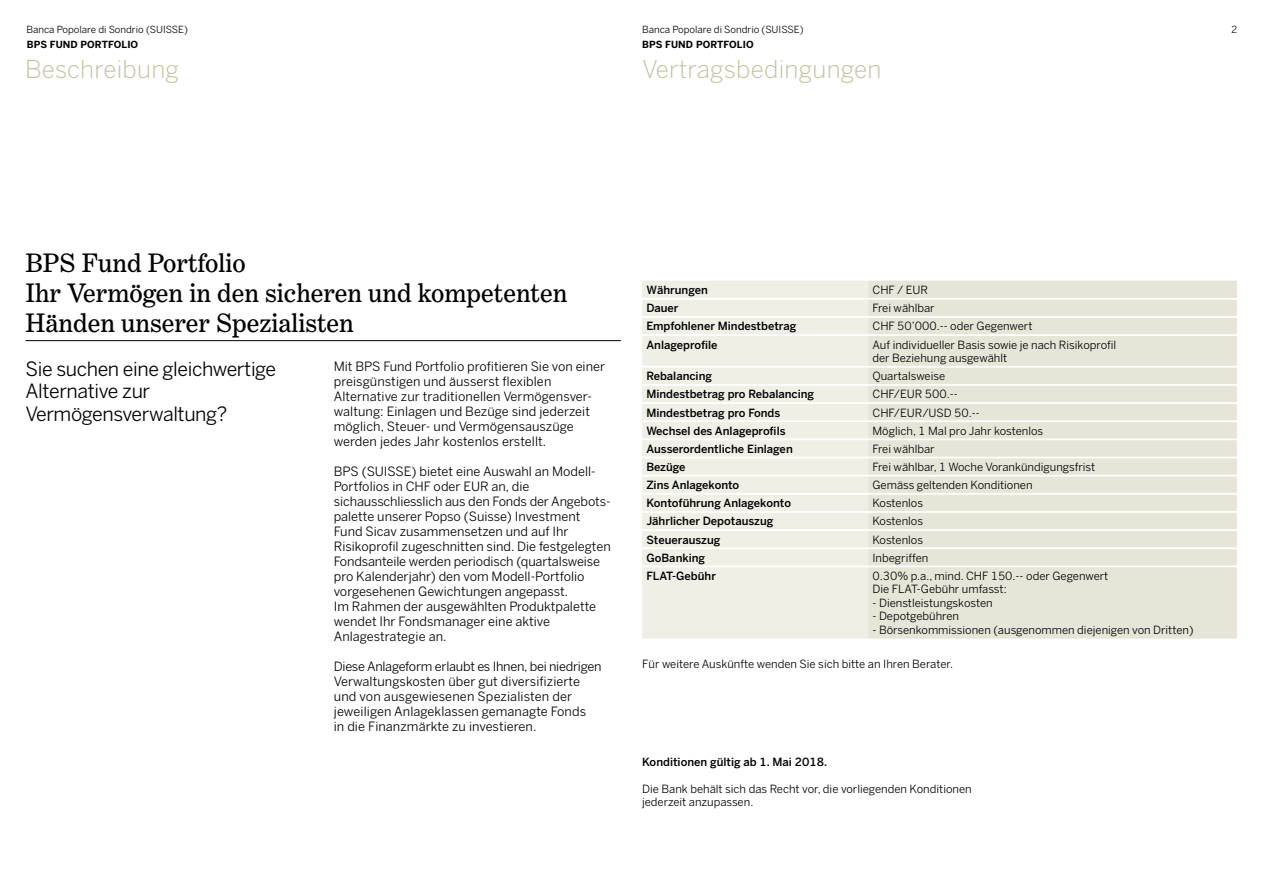
<style>
.page{position:relative;width:1263px;height:893px;background:#fff}
.page>*{position:absolute;margin:0;border:0;box-sizing:border-box;transform-origin:0 0}
.t1{font:27px/30px "Benton Modern Three";color:#000}
.t2{font:300 24.3px "Benton Sans TF";letter-spacing:.01em;color:#c2be9b}
.t3{font:19.5px/22.5px "Benton Sans TF";letter-spacing:-.02em;color:#000}
.t4{font:12.75px/15px "Benton Sans TF";color:#000}
.t5{font:11.25px/13.5px "Benton Sans TF";color:#000}
.t6{font:500 11.25px "Benton Sans TF";color:#000}
.t7{font:9.75px "Benton Sans TF";color:#000}
.t8{font:700 9.75px "Benton Sans TF";letter-spacing:.01em;color:#000}
</style>
<div class="page">
<hr style="left:26px;top:340px;width:595px;height:1px;background:#000">
<div style="left:642px;top:281px;width:226px;height:358px;background:#f0efe6"></div>
<div style="left:868px;top:281px;width:369px;height:358px;background:#e7e5d7"></div>
<hr style="left:642px;top:298px;width:226px;height:2px;background:#fff">
<hr style="left:868px;top:298px;width:369px;height:2px;background:#fff">
<hr style="left:642px;top:316px;width:226px;height:2px;background:#fff">
<hr style="left:868px;top:316px;width:369px;height:2px;background:#fff">
<hr style="left:642px;top:334px;width:226px;height:2px;background:#fff">
<hr style="left:868px;top:334px;width:369px;height:2px;background:#fff">
<hr style="left:642px;top:366px;width:226px;height:2px;background:#fff">
<hr style="left:868px;top:366px;width:369px;height:2px;background:#fff">
<hr style="left:642px;top:384px;width:226px;height:2px;background:#fff">
<hr style="left:868px;top:384px;width:369px;height:2px;background:#fff">
<hr style="left:642px;top:402px;width:226px;height:2px;background:#fff">
<hr style="left:868px;top:402px;width:369px;height:2px;background:#fff">
<hr style="left:642px;top:420px;width:226px;height:2px;background:#fff">
<hr style="left:868px;top:420px;width:369px;height:2px;background:#fff">
<hr style="left:642px;top:438px;width:226px;height:2px;background:#fff">
<hr style="left:868px;top:438px;width:369px;height:2px;background:#fff">
<hr style="left:642px;top:457px;width:226px;height:1px;background:#fff">
<hr style="left:868px;top:457px;width:369px;height:1px;background:#fff">
<hr style="left:642px;top:475px;width:226px;height:2px;background:#fff">
<hr style="left:868px;top:475px;width:369px;height:2px;background:#fff">
<hr style="left:642px;top:493px;width:226px;height:2px;background:#fff">
<hr style="left:868px;top:493px;width:369px;height:2px;background:#fff">
<hr style="left:642px;top:511px;width:226px;height:2px;background:#fff">
<hr style="left:868px;top:511px;width:369px;height:2px;background:#fff">
<hr style="left:642px;top:529px;width:226px;height:2px;background:#fff">
<hr style="left:868px;top:529px;width:369px;height:2px;background:#fff">
<hr style="left:642px;top:547px;width:226px;height:2px;background:#fff">
<hr style="left:868px;top:547px;width:369px;height:2px;background:#fff">
<hr style="left:642px;top:565px;width:226px;height:2px;background:#fff">
<hr style="left:868px;top:565px;width:369px;height:2px;background:#fff">
<p class="t7" style="left:642px;top:24px;width:163px">Banca Popolare di Sondrio (SUISSE)</p>
<p class="t8" style="left:642px;top:39px;width:113px">BPS FUND PORTFOLIO</p>
<h2 class="t2" style="left:642px;top:55px;width:241px">Vertragsbedingungen</h2>
<p class="t7" style="left:27px;top:24px;width:163px">Banca Popolare di Sondrio (SUISSE)</p>
<p class="t7" style="left:1231px;top:24px;width:8px">2</p>
<p class="t8" style="left:27px;top:39px;width:113px">BPS FUND PORTFOLIO</p>
<h2 class="t2" style="left:25px;top:55px;width:156px">Beschreibung</h2>
<h1 class="t1" style="left:26px;top:248px;width:543px">BPS Fund Portfolio<br>Ihr Vermögen in den sicheren und kompetenten<br>Händen unserer Spezialisten</h1>
<h3 class="t3" style="left:26px;top:358px;width:252px">Sie suchen eine gleichwertige<br>Alternative zur<br>Vermögensverwaltung?</h3>
<p class="t4" style="left:334px;top:359px;width:273px">Mit BPS Fund Portfolio profitieren Sie von einer preisgünstigen und äusserst flexiblen Alternative zur traditionellen Vermögensver&shy;waltung: Einlagen und Bezüge sind jederzeit möglich, Steuer- und Vermögensauszüge werden jedes Jahr kostenlos erstellt.</p>
<p class="t4" style="left:334px;top:464px;width:278px">BPS (SUISSE) bietet eine Auswahl an Modell-Portfolios in CHF oder EUR an, die sichausschliesslich aus den Fonds der Angebots&shy;palette unserer Popso (Suisse) Investment Fund Sicav zusammensetzen und auf Ihr Risikoprofil zugeschnitten sind. Die festgelegten Fondsanteile werden periodisch (quartalsweise pro Kalenderjahr) den vom Modell-Portfolio vorgesehenen Gewichtungen angepasst.<br>Im Rahmen der ausgewählten Produktpalette wendet Ihr Fondsmanager eine aktive Anlagestrategie an.</p>
<p class="t4" style="left:334px;top:659px;width:269px">Diese Anlageform erlaubt es Ihnen, bei niedrigen Verwaltungskosten über gut diversifizierte und von ausgewiesenen Spezialisten der jeweiligen Anlageklassen gemanagte Fonds<br>in die Finanzmärkte zu investieren.</p>
<p class="t6" style="left:646px;top:283px;width:63px">Währungen</p>
<p class="t5" style="left:872px;top:283px;width:57px">CHF / EUR</p>
<p class="t6" style="left:646px;top:302px;width:34px">Dauer</p>
<p class="t5" style="left:872px;top:302px;width:64px">Frei wählbar</p>
<p class="t6" style="left:646px;top:320px;width:151px">Empfohlener Mindestbetrag</p>
<p class="t5" style="left:872px;top:320px;width:162px">CHF 50’000.-- oder Gegenwert</p>
<p class="t6" style="left:646px;top:338px;width:73px">Anlageprofile</p>
<p class="t5" style="left:872px;top:338px;width:245px">Auf individueller Basis sowie je nach Risikoprofil der Beziehung ausgewählt</p>
<p class="t6" style="left:646px;top:370px;width:67px">Rebalancing</p>
<p class="t5" style="left:872px;top:370px;width:74px">Quartalsweise</p>
<p class="t6" style="left:646px;top:388px;width:169px">Mindestbetrag pro Rebalancing</p>
<p class="t5" style="left:872px;top:388px;width:87px">CHF/EUR 500.--</p>
<p class="t6" style="left:646px;top:406px;width:135px">Mindestbetrag pro Fonds</p>
<p class="t5" style="left:872px;top:406px;width:109px">CHF/EUR/USD 50.--</p>
<p class="t6" style="left:646px;top:424px;width:141px">Wechsel des Anlageprofils</p>
<p class="t5" style="left:872px;top:424px;width:172px">Möglich, 1 Mal pro Jahr kostenlos</p>
<p class="t6" style="left:646px;top:442px;width:148px">Ausserordentliche Einlagen</p>
<p class="t5" style="left:872px;top:442px;width:64px">Frei wählbar</p>
<p class="t6" style="left:646px;top:460px;width:41px">Bezüge</p>
<p class="t5" style="left:872px;top:460px;width:224px">Frei wählbar, 1 Woche Vorankündigungsfrist</p>
<p class="t6" style="left:646px;top:478px;width:94px">Zins Anlagekonto</p>
<p class="t5" style="left:872px;top:478px;width:162px">Gemäss geltenden Konditionen</p>
<p class="t6" style="left:646px;top:497px;width:146px">Kontoführung Anlagekonto</p>
<p class="t5" style="left:872px;top:497px;width:52px">Kostenlos</p>
<p class="t6" style="left:646px;top:515px;width:129px">Jährlicher Depotauszug</p>
<p class="t5" style="left:872px;top:515px;width:52px">Kostenlos</p>
<p class="t6" style="left:646px;top:533px;width:76px">Steuerauszug</p>
<p class="t5" style="left:872px;top:533px;width:52px">Kostenlos</p>
<p class="t6" style="left:646px;top:551px;width:60px">GoBanking</p>
<p class="t5" style="left:872px;top:551px;width:57px">Inbegriffen</p>
<p class="t6" style="left:646px;top:569px;width:71px">FLAT-Gebühr</p>
<p class="t5" style="left:872px;top:569px;width:237px">0.30% p.a., mind. CHF 150.-- oder Gegenwert<br>Die FLAT-Gebühr umfasst:</p>
<p class="t5" style="left:872px;top:596px;width:122px">- Dienstleistungskosten</p>
<p class="t5" style="left:872px;top:610px;width:88px">- Depotgebühren</p>
<p class="t5" style="left:872px;top:623px;width:323px">- Börsenkommissionen (ausgenommen diejenigen von Dritten)</p>
<p class="t5" style="left:642px;top:658px;width:312px">Für weitere Auskünfte wenden Sie sich bitte an Ihren Berater.</p>
<p class="t6" style="left:642px;top:755px;width:187px">Konditionen gültig ab 1. Mai 2018.</p>
<p class="t5" style="left:642px;top:782px;width:331px">Die Bank behält sich das Recht vor, die vorliegenden Konditionen jederzeit anzupassen.</p>
</div>
